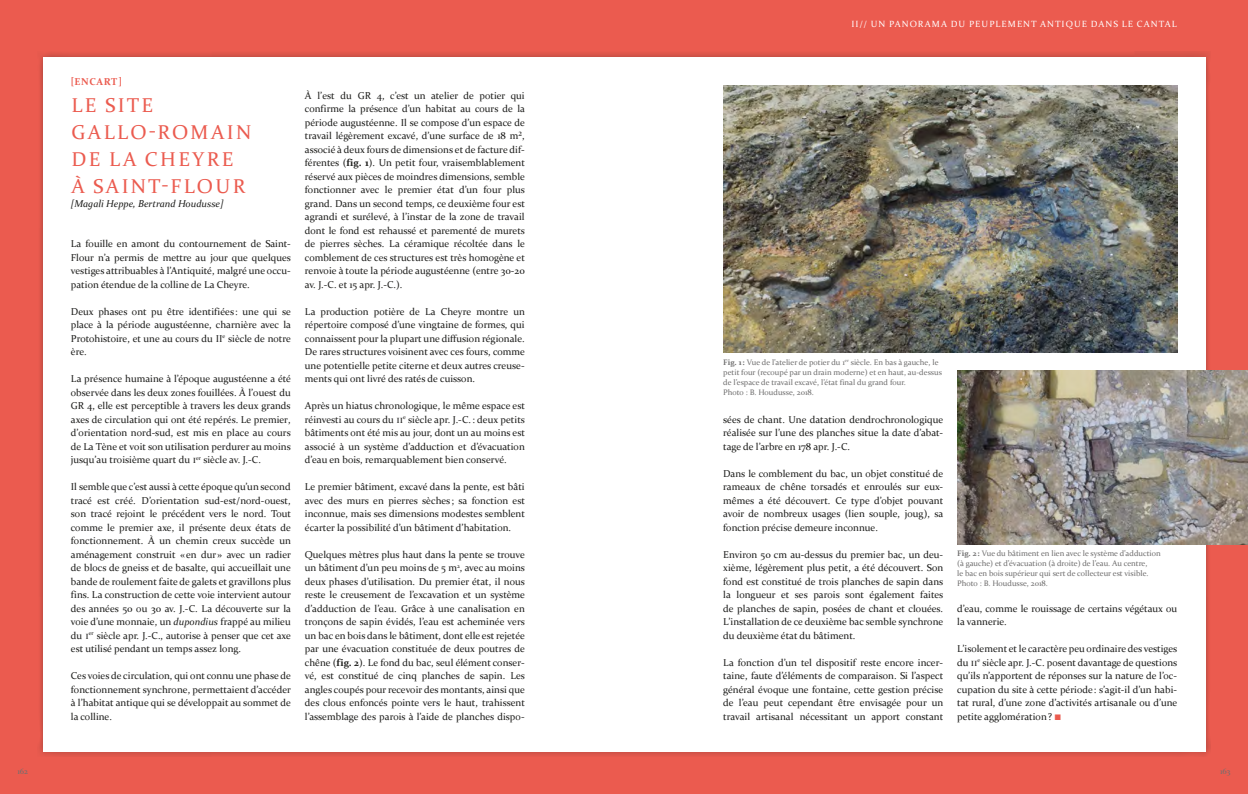
<style>
.page{position:relative;width:1248px;height:794px;background:#fff}
.page>*{position:absolute;margin:0;border:0;box-sizing:border-box;transform-origin:0 0}
.t1{font:20px/27px "Constantia";letter-spacing:.12em;color:#eb5b4f}
.t2{font:10px/13.5px "Constantia";color:#1d1d1b;text-align:justify}
.t3{font:italic 10px "Constantia";color:#1d1d1b}
.t4{font:700 10px "Constantia";letter-spacing:.06em;color:#eb5b4f}
.t5{font:9px "Constantia";letter-spacing:.12em;color:#fff}
.t6{font:8px/10px "Constantia";color:#706f6f}
.s1{font-style:italic}
.s2{font-weight:700}
.s3{color:#eb5b4f}
</style>
<div class="page">
<div style="left:624px;top:0;width:623px;height:794px;background:#eb5b4f"></div>
<div style="left:0;top:0;width:624px;height:794px;background:#eb5b4f"></div>
<div style="left:37px;top:51px;width:1173px;height:706px;background:#1d1d1b;opacity:.3"></div>
<div style="left:43px;top:57px;width:1162px;height:694px;background:#fff"></div>
<img style="left:723px;top:85px;width:453px;height:267px">
<img style="left:957px;top:370px;width:290px;height:174px">
<p class="t4" style="left:71px;top:75px;width:52px">[ENCART]</p>
<h1 class="t1" style="left:71px;top:91px;width:181px">LE SITE<br>GALLO-ROMAIN<br>DE LA CHEYRE<br>À SAINT-FLOUR</h1>
<p class="t3" style="left:71px;top:196px;width:154px">[Magali Heppe, Bertrand Houdusse]</p>
<p class="t2" style="left:71px;top:236px;width:221px">La fouille en amont du contournement de Saint-Flour n’a permis de mettre au jour que quelques vestiges attribuables à l’Antiquité, malgré une occu&shy;pation étendue de la colline de La Cheyre.</p>
<p class="t2" style="left:71px;top:304px;width:221px">Deux phases ont pu être identifiées: une qui se place à la période augustéenne, charnière avec la Protohistoire, et une au cours du II<sup>e</sup> siècle de notre ère.</p>
<p class="t2" style="left:71px;top:371px;width:221px">La présence humaine à l’époque augustéenne a été observée dans les deux zones fouillées. À l’ouest du GR 4, elle est perceptible à travers les deux grands axes de circulation qui ont été repérés. Le premier, d’orientation nord-sud, est mis en place au cours de La Tène et voit son utilisation perdurer au moins jusqu’au troisième quart du i<sup>er</sup> siècle av. J.-C.</p>
<p class="t2" style="left:71px;top:479px;width:222px">Il semble que c’est aussi à cette époque qu’un second tracé est créé. D’orientation sud-est/nord-ouest, son tracé rejoint le précédent vers le nord. Tout comme le premier axe, il présente deux états de fonctionnement. À un chemin creux succède un aménagement construit «en dur» avec un radier de blocs de gneiss et de basalte, qui accueillait une bande de roulement faite de galets et gravillons plus fins. La construction de cette voie intervient autour des années 50 ou 30 av. J.-C. La découverte sur la voie d’une monnaie, un <span class="s1">dupondius</span> frappé au milieu du i<sup>er</sup> siècle apr. J.-C., autorise à penser que cet axe est utilisé pendant un temps assez long.</p>
<p class="t2" style="left:71px;top:668px;width:222px">Ces voies de circulation, qui ont connu une phase de fonctionnement synchrone, permettaient d’accéder à l’habitat antique qui se développait au sommet de la colline.</p>
<p class="t2" style="left:305px;top:88px;width:221px">À l’est du GR 4, c’est un atelier de potier qui confirme la présence d’un habitat au cours de la période augustéenne. Il se compose d’un espace de travail légèrement excavé, d’une surface de 18 m², associé à deux fours de dimensions et de facture dif&shy;férentes (<span class="s2">fig. 1</span>). Un petit four, vraisemblablement réservé aux pièces de moindres dimensions, semble fonctionner avec le premier état d’un four plus grand. Dans un second temps, ce deuxième four est agrandi et surélevé, à l’instar de la zone de travail dont le fond est rehaussé et parementé de murets de pierres sèches. La céramique récoltée dans le comblement de ces structures est très homogène et renvoie à toute la période augustéenne (entre 30-20 av. J.-C. et 15 apr. J.-C.).</p>
<p class="t2" style="left:305px;top:304px;width:221px">La production potière de La Cheyre montre un répertoire composé d’une vingtaine de formes, qui connaissent pour la plupart une diffusion régionale.<br>De rares structures voisinent avec ces fours, comme une potentielle petite citerne et deux autres creuse&shy;ments qui ont livré des ratés de cuisson.</p>
<p class="t2" style="left:305px;top:398px;width:221px">Après un hiatus chronologique, le même espace est réinvesti au cours du ii<sup>e</sup> siècle apr. J.-C.: deux petits bâtiments ont été mis au jour, dont un au moins est associé à un système d’adduction et d’évacuation d’eau en bois, remarquablement bien conservé.</p>
<p class="t2" style="left:305px;top:479px;width:221px">Le premier bâtiment, excavé dans la pente, est bâti avec des murs en pierres sèches; sa fonction est inconnue, mais ses dimensions modestes semblent écarter la possibilité d’un bâtiment d’habitation.</p>
<p class="t2" style="left:305px;top:547px;width:221px">Quelques mètres plus haut dans la pente se trouve un bâtiment d’un peu moins de 5 m<sup>2</sup>, avec au moins deux phases d’utilisation. Du premier état, il nous reste le creusement de l’excavation et un système d’adduction de l’eau. Grâce à une canalisation en tronçons de sapin évidés, l’eau est acheminée vers un bac en bois dans le bâtiment, dont elle est rejetée par une évacuation constituée de deux poutres de chêne (<span class="s2">fig. 2</span>). Le fond du bac, seul élément conser&shy;vé, est constitué de cinq planches de sapin. Les angles coupés pour recevoir des montants, ainsi que des clous enfoncés pointe vers le haut, trahissent l’assemblage des parois à l’aide de planches dispo-</p>
<p class="t5" style="left:851px;top:17px;width:327px">II// UN PANORAMA DU PEUPLEMENT ANTIQUE DANS LE CANTAL</p>
<p class="t6" style="left:723px;top:356px;width:220px"><span class="s2">Fig. 1:</span> Vue de l’atelier de potier du 1<sup>er</sup> siècle. En bas à gauche, le petit four (recoupé par un drain moderne) et en haut, au-dessus de l’espace de travail excavé, l’état final du grand four.<br>Photo : B. Houdusse, 2018.</p>
<p class="t2" style="left:723px;top:412px;width:221px">sées de chant. Une datation dendrochronologique réalisée sur l’une des planches situe la date d’abat&shy;tage de l’arbre en 178 apr. J.-C.</p>
<p class="t2" style="left:723px;top:466px;width:221px">Dans le comblement du bac, un objet constitué de rameaux de chêne torsadés et enroulés sur eux&shy;mêmes a été découvert. Ce type d’objet pouvant avoir de nombreux usages (lien souple, joug), sa fonction précise demeure inconnue.</p>
<p class="t2" style="left:723px;top:547px;width:221px">Environ 50 cm au-dessus du premier bac, un deu&shy;xième, légèrement plus petit, a été découvert. Son fond est constitué de trois planches de sapin dans la longueur et ses parois sont également faites de planches de sapin, posées de chant et clouées.<br>L’installation de ce deuxième bac semble synchrone du deuxième état du bâtiment.</p>
<p class="t2" style="left:723px;top:655px;width:221px">La fonction d’un tel dispositif reste encore incer&shy;taine, faute d’éléments de comparaison. Si l’aspect général évoque une fontaine, cette gestion précise de l’eau peut cependant être envisagée pour un travail artisanal nécessitant un apport constant</p>
<p class="t6" style="left:957px;top:548px;width:205px"><span class="s2">Fig. 2 :</span> Vue du bâtiment en lien avec le système d’adduction (à gauche) et d’évacuation (à droite) de l’eau. Au centre,<br>le bac en bois supérieur qui sert de collecteur est visible.<br>Photo : B. Houdusse, 2018.</p>
<p class="t2" style="left:957px;top:601px;width:221px">d’eau, comme le rouissage de certains végétaux ou la vannerie.</p>
<p class="t2" style="left:957px;top:641px;width:221px">L’isolement et le caractère peu ordinaire des vestiges du ii<sup>e</sup> siècle apr. J.-C. posent davantage de questions qu’ils n’apportent de réponses sur la nature de l’oc&shy;cupation du site à cette période: s’agit-il d’un habi&shy;tat rural, d’une zone d’activités artisanale ou d’une petite agglomération? <span class="s3">■</span></p>
<p class="t6" style="left:17px;top:766px;width:12px">162</p>
<p class="t6" style="left:1219px;top:766px;width:12px">163</p>
</div>
